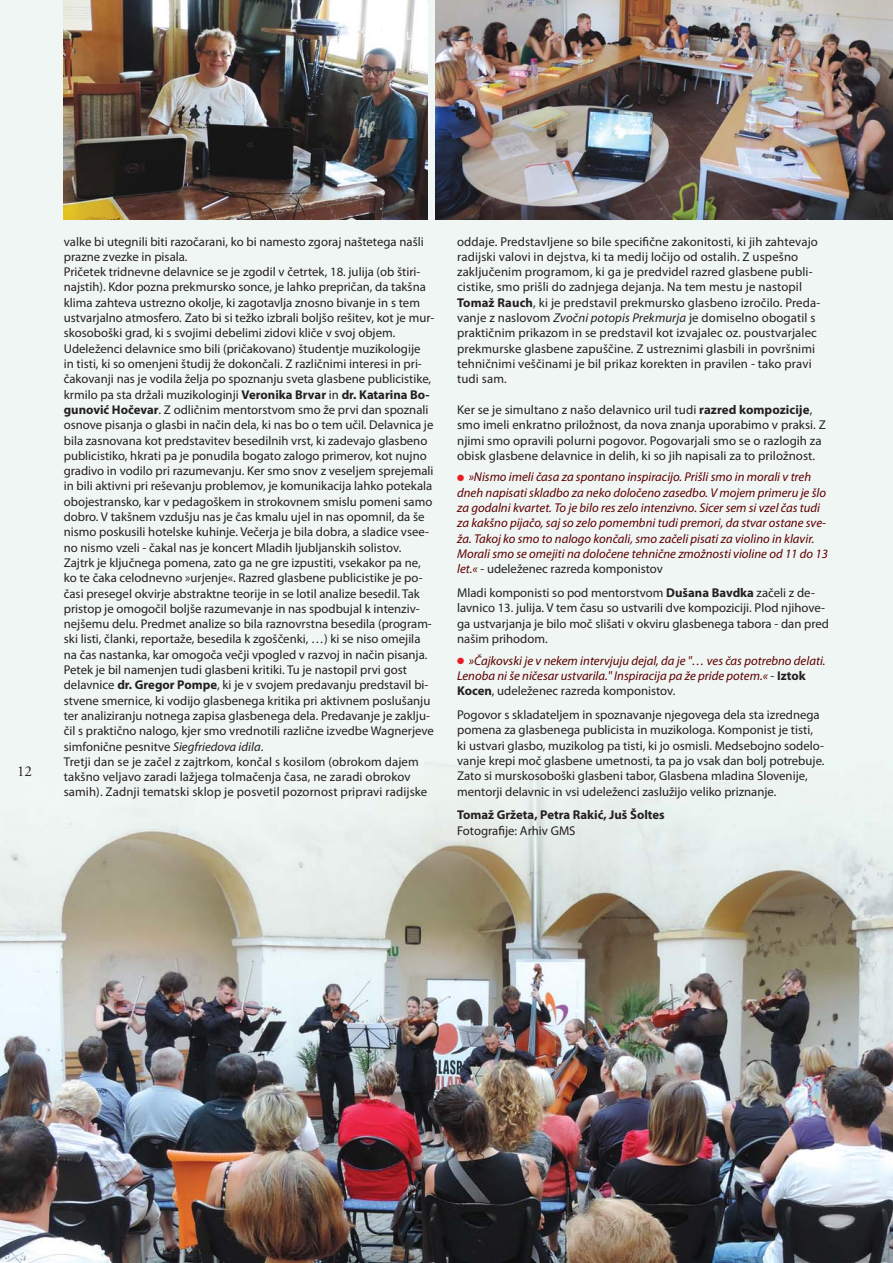
<style>
.page{position:relative;width:893px;height:1263px;background:#fff}
.page>*{position:absolute;margin:0;border:0;box-sizing:border-box;transform-origin:0 0}
.t1{font:15px "Adobe Garamond Pro";color:#231f20}
.t2{font:12.75px/15.3px "Myriad Pro";color:#231f20}
.t3{font:italic 12.75px/15.3px "Myriad Pro";color:#5d0000}
.t4{font:700 12.75px "Myriad Pro";color:#231f20}
.s1{font-weight:700}
.s2{font-style:italic}
.s3{color:#ed1c24}
.s4{font-style:normal;color:#231f20}
.s5{font-weight:700;font-style:normal;color:#231f20}
</style>
<div class="page">
<img style="left:0;top:0;width:893px;height:1263px">
<img style="left:436px;top:0;width:457px;height:219px">
<img style="left:64px;top:0;width:364px;height:219px">
<p class="t1" style="left:17px;top:764px;width:17px">12</p>
<p class="t2" style="left:64px;top:235px;width:372px">valke bi utegnili biti razočarani, ko bi namesto zgoraj naštetega našli prazne zvezke in pisala.<br>Pričetek tridnevne delavnice se je zgodil v četrtek, 18. julija (ob štiri&shy;najstih). Kdor pozna prekmursko sonce, je lahko prepričan, da takšna klima zahteva ustrezno okolje, ki zagotavlja znosno bivanje in s tem ustvarjalno atmosfero. Zato bi si težko izbrali boljšo rešitev, kot je mur&shy;skosoboški grad, ki s svojimi debelimi zidovi kliče v svoj objem.<br>Udeleženci delavnice smo bili (pričakovano) študentje muzikologije<br>in tisti, ki so omenjeni študij že dokončali. Z različnimi interesi in pri&shy;čakovanji nas je vodila želja po spoznanju sveta glasbene publicistike, krmilo pa sta držali muzikologinji <span class="s1">Vero nika Brvar</span> in <span class="s1">dr. Katarina Bo&shy;gunović Hočevar</span>. Z odličnim mentorstvom smo že prvi dan spoznali osnove pisanja o glasbi in način dela, ki nas bo o tem učil. Delavnica je bila zasnovana kot predstavitev besedilnih vrst, ki zadevajo glasbeno publicistiko, hkrati pa je ponudila bogato zalogo primerov, kot nujno gradivo in vodilo pri razumevanju. Ker smo snov z veseljem sprejemali in bili aktivni pri reševanju problemov, je komunikacija lahko potekala obojestransko, kar v pedagoškem in strokovnem smislu pomeni samo dobro. V takšnem vzdušju nas je čas kmalu ujel in nas opomnil, da še nismo poskusili hotelske kuhinje. Večerja je bila dobra, a sladice vsee&shy;no nismo vzeli - čakal nas je koncert Mladih ljubljanskih solistov.<br>Zajtrk je ključnega pomena, zato ga ne gre izpustiti, vsekakor pa ne, ko te čaka celodnevno »urjenje«. Razred glasbene publicistike je po&shy;časi presegel okvirje abstraktne teorije in se lotil analize besedil. Tak pristop je omogočil boljše razumevanje in nas spodbujal k intenziv&shy;nejšemu delu. Predmet analize so bila raznovrstna besedila (program&shy;ski listi, članki, reportaže, besedila k zgoščenki, …) ki se niso omejila na čas nastanka, kar omogoča večji vpogled v razvoj in način pisanja.<br>Petek je bil namenjen tudi glasbeni kritiki. Tu je nastopil prvi gost delavnice <span class="s1">dr. Gregor Pompe</span>, ki je v svojem predavanju predstavil bi&shy;stvene smernice, ki vodijo glasbenega kritika pri aktivnem poslušanju ter analiziranju notnega zapisa glasbenega dela. Predavanje je zaklju&shy;čil s praktično nalogo, kjer smo vrednotili različne izvedbe Wagnerjeve simfonične pesnitve <span class="s2">Siegfriedova idila</span>.<br>Tretji dan se je začel z zajtrkom, končal s kosilom (obrokom dajem takšno veljavo zaradi lažjega tolmačenja časa, ne zaradi obrokov samih). Zadnji tematski sklop je posvetil pozornost pripravi radijske</p>
<p class="t2" style="left:457px;top:235px;width:365px">oddaje. Predstavljene so bile specifične zakonitosti, ki jih zahtevajo radijski valovi in dejstva, ki ta medij ločijo od ostalih. Z uspešno zaključenim programom, ki ga je predvidel razred glasbene publi&shy;cistike, smo prišli do zadnjega dejanja. Na tem mestu je nastopil <span class="s1">Tomaž Rauch</span>, ki je predstavil prekmursko glasbeno izročilo. Preda&shy;vanje z naslovom <span class="s2">Zvočni potopis Prekmurja</span> je domiselno obogatil s praktičnim prikazom in se predstavil kot izvajalec oz. poustvarjalec prekmurske glasbene zapuščine. Z ustreznimi glasbili in površnimi tehničnimi veščinami je bil prikaz korekten in pravilen - tako pravi tudi sam.</p>
<p class="t2" style="left:457px;top:403px;width:370px">Ker se je simultano z našo delavnico uril tudi <span class="s1">razred kompozicije</span>, smo imeli enkratno priložnost, da nova znanja uporabimo v praksi. Z njimi smo opravili polurni pogovor. Pogovarjali smo se o razlogih za obisk glasbene delavnice in delih, ki so jih napisali za to priložnost.</p>
<p class="t3" style="left:457px;top:471px;width:372px"><span class="s3">●</span> »Nismo imeli časa za spontano inspiracijo. Prišli smo in morali v treh dneh napisati skladbo za neko določeno zasedbo. V mojem primeru je šlo za godalni kvartet. To je bilo res zelo intenzivno. Sicer sem si vzel čas tudi za kakšno pijačo, saj so zelo pomembni tudi premori, da stvar ostane sve&shy;ža. Takoj ko smo to nalogo končali, smo začeli pisati za violino in klavir.<br>Morali smo se omejiti na določene tehnične zmožnosti violine od 11 do 13 let.« <span class="s4">- udeleženec razreda komponistov</span></p>
<p class="t2" style="left:457px;top:586px;width:373px">Mladi komponisti so pod mentorstvom <span class="s1">Dušana Bavdka</span> začeli z de&shy;lavnico 13. julija. V tem času so ustvarili dve kompoziciji. Plod njihove&shy;ga ustvarjanja je bilo moč slišati v okviru glasbenega tabora - dan pred našim prihodom.</p>
<p class="t3" style="left:457px;top:654px;width:370px"><span class="s3">●</span> »Čajkovski je v nekem intervjuju dejal, da je ''… ves čas potrebno delati.<br>Lenoba ni še ničesar ustvarila.'' Inspiracija pa že pride potem.« <span class="s4">-</span> <span class="s5">Iztok<br>Kocen</span><span class="s4">, udeleženec razreda komponistov.</span></p>
<p class="t2" style="left:457px;top:708px;width:369px">Pogovor s skladateljem in spoznavanje njegovega dela sta izrednega pomena za glasbenega publicista in muzikologa. Komponist je tisti, ki ustvari glasbo, muzikolog pa tisti, ki jo osmisli. Medsebojno sodelo&shy;vanje krepi moč glasbene umetnosti, ta pa jo vsak dan bolj potrebuje.<br>Zato si murskosoboški glasbeni tabor, Glasbena mladina Slovenije, mentorji delavnic in vsi udeleženci zaslužijo veliko priznanje.</p>
<p class="t4" style="left:457px;top:810px;width:209px">Tomaž Gržeta, Petra Rakić, Juš Šoltes</p>
<p class="t2" style="left:457px;top:824px;width:120px">Fotografije: Arhiv GMS</p>
</div>
